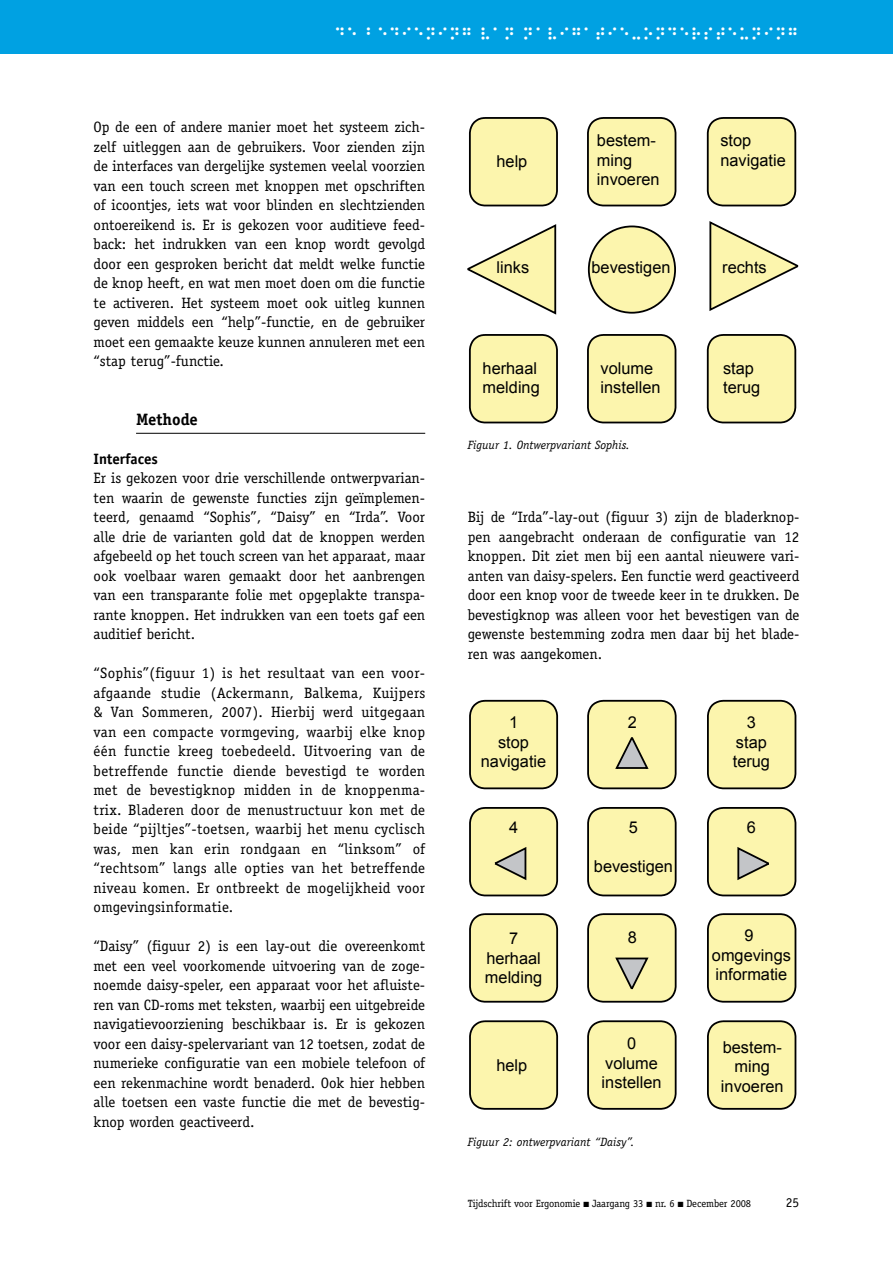
<style>
.page{position:relative;width:893px;height:1263px;background:#fff}
.page>*{position:absolute;margin:0;border:0;box-sizing:border-box;transform-origin:0 0}
.t1{font:700 16.5px "Officina Serif LT";letter-spacing:-.01em;color:#000}
.t2{font:16.35px/19.6px "Arial";color:#000;text-align:center}
.t3{font:15px/19.5px "Officina Serif LT";color:#000;text-align:justify}
.t4{font:15px "Braille Normal";color:#fff}
.t5{font:13.5px "Officina Serif LT";color:#000}
.t6{font:italic 12px "Officina Serif LT";color:#000}
.t7{font:10.5px "Officina Serif LT";letter-spacing:-.01em;color:#000}
.s1{font-family:"Officina Sans LT";font-weight:700}
</style>
<div class="page">
<div style="left:0;top:0;width:893px;height:54px;background:#00a1e2"></div>
<hr style="left:136px;top:433px;width:289px;height:1px;background:#000">
<svg style="left:469px;top:117px;width:89px;height:90px;background:#e9e3a3"></svg>
<svg style="left:587px;top:117px;width:90px;height:90px;background:#e9e2a3"></svg>
<svg style="left:706px;top:117px;width:91px;height:90px;background:#e9e3a4"></svg>
<svg style="left:469px;top:334px;width:89px;height:90px;background:#e9e3a3"></svg>
<svg style="left:587px;top:334px;width:90px;height:90px;background:#e9e2a3"></svg>
<svg style="left:706px;top:334px;width:91px;height:90px;background:#e9e3a4"></svg>
<div style="left:589px;top:226px;width:86px;height:87px;background:#fcf5ad;border-radius:50%"></div>
<div style="left:588px;top:226px;width:88px;height:88px;border:2px solid #000;border-radius:50%"></div>
<svg style="left:709px;top:221px;width:90px;height:90px"></svg>
<svg style="left:467px;top:224px;width:90px;height:91px"></svg>
<svg style="left:469px;top:699px;width:90px;height:91px;background:#e9e3a4"></svg>
<svg style="left:707px;top:699px;width:90px;height:91px;background:#e9e3a3"></svg>
<svg style="left:469px;top:913px;width:90px;height:90px;background:#e9e3a3"></svg>
<svg style="left:707px;top:913px;width:90px;height:90px;background:#e9e2a2"></svg>
<svg style="left:587px;top:807px;width:90px;height:90px;background:#e9e3a3"></svg>
<svg style="left:469px;top:1020px;width:90px;height:90px;background:#e9e3a3"></svg>
<svg style="left:587px;top:1020px;width:90px;height:90px;background:#e9e3a3"></svg>
<svg style="left:707px;top:1020px;width:90px;height:90px;background:#e9e2a2"></svg>
<svg style="left:587px;top:699px;width:90px;height:91px;background:#e1dca2"></svg>
<svg style="left:587px;top:913px;width:90px;height:90px;background:#e1dba1"></svg>
<svg style="left:469px;top:807px;width:90px;height:90px;background:#e1dba0"></svg>
<svg style="left:707px;top:807px;width:90px;height:90px;background:#e1dba0"></svg>
<p class="t4" style="left:335px;top:26px;width:466px">DE BEDIENING VAN NAVIGATIE-ONDERSTEUNING</p>
<p class="t3" style="left:94px;top:117px;width:333px">Op de een of andere manier moet het systeem zich&shy;zelf uitleggen aan de gebruikers. Voor zienden zijn de interfaces van dergelijke systemen veelal voorzien van een touch screen met knoppen met opschriften of icoontjes, iets wat voor blinden en slechtzienden ontoereikend is. Er is gekozen voor auditieve feed&shy;back: het indrukken van een knop wordt gevolgd door een gesproken bericht dat meldt welke functie de knop heeft, en wat men moet doen om die functie te activeren. Het systeem moet ook uitleg kunnen geven middels een “help”-functie, en de gebruiker moet een gemaakte keuze kunnen annuleren met een “stap terug”-functie.</p>
<p class="t1" style="left:136px;top:409px;width:63px">Methode</p>
<p class="t3" style="left:94px;top:449px;width:333px;text-align:left"><span class="s1">Interfaces<br></span>Er is gekozen voor drie verschillende ontwerpvarian&shy;ten waarin de gewenste functies zijn geïmplemen&shy;teerd, genaamd “Sophis”, “Daisy” en “Irda”. Voor alle drie de varianten gold dat de knoppen werden afgebeeld op het touch screen van het apparaat, maar ook voelbaar waren gemaakt door het aanbrengen van een transparante folie met opgeplakte transpa&shy;rante knoppen. Het indrukken van een toets gaf een auditief bericht.</p>
<p class="t3" style="left:94px;top:663px;width:333px">“Sophis”(figuur 1) is het resultaat van een voor&shy;afgaande studie (Ackermann, Balkema, Kuijpers &amp; Van Sommeren, 2007). Hierbij werd uitgegaan van een compacte vormgeving, waarbij elke knop één functie kreeg toebedeeld. Uitvoering van de betreffende functie diende bevestigd te worden met de bevestigknop midden in de knoppenma&shy;trix. Bladeren door de menustructuur kon met de beide “pijltjes”-toetsen, waarbij het menu cyclisch was, men kan erin rondgaan en “linksom” of “rechtsom” langs alle opties van het betreffende niveau komen. Er ontbreekt de mogelijkheid voor omgevingsinformatie.</p>
<p class="t3" style="left:94px;top:936px;width:333px">“Daisy” (figuur 2) is een lay-out die overeenkomt met een veel voorkomende uitvoering van de zoge&shy;noemde daisy-speler, een apparaat voor het afluiste&shy;ren van CD-roms met teksten, waarbij een uitgebreide navigatievoorziening beschikbaar is. Er is gekozen voor een daisy-spelervariant van 12 toetsen, zodat de numerieke configuratie van een mobiele telefoon of een rekenmachine wordt benaderd. Ook hier hebben alle toetsen een vaste functie die met de bevestig&shy;knop worden geactiveerd.</p>
<p class="t2" style="left:496px;top:151px;width:32px">help</p>
<p class="t2" style="left:597px;top:130px;width:64px;text-align:left">bestem&shy;ming invoeren</p>
<p class="t2" style="left:720px;top:130px;width:67px;text-align:left">stop navigatie</p>
<p class="t2" style="left:496px;top:257px;width:34px">links</p>
<p class="t2" style="left:591px;top:257px;width:81px">bevestigen</p>
<p class="t2" style="left:722px;top:257px;width:46px">rechts</p>
<p class="t2" style="left:483px;top:358px;width:59px;text-align:left">herhaal melding</p>
<p class="t2" style="left:601px;top:358px;width:61px;text-align:left">volume instellen</p>
<p class="t2" style="left:723px;top:358px;width:39px;text-align:left">stap terug</p>
<p class="t6" style="left:468px;top:438px;width:163px">Figuur 1. Ontwerpvariant Sophis.</p>
<p class="t3" style="left:468px;top:507px;width:333px">Bij de “Irda”-lay-out (figuur 3) zijn de bladerknop&shy;pen aangebracht onderaan de configuratie van 12 knoppen. Dit ziet men bij een aantal nieuwere vari&shy;anten van daisy-spelers. Een functie werd geactiveerd door een knop voor de tweede keer in te drukken. De bevestigknop was alleen voor het bevestigen van de gewenste bestemming zodra men daar bij het blade&shy;ren was aangekomen.</p>
<p class="t2" style="left:481px;top:712px;width:67px">1<br>stop navigatie</p>
<p class="t2" style="left:509px;top:818px;width:11px">4</p>
<p class="t2" style="left:485px;top:928px;width:59px">7 herhaal melding</p>
<p class="t2" style="left:496px;top:1055px;width:32px">help</p>
<p class="t2" style="left:628px;top:712px;width:11px">2</p>
<p class="t2" style="left:733px;top:712px;width:39px">3 stap terug</p>
<p class="t2" style="left:629px;top:818px;width:11px">5</p>
<p class="t2" style="left:747px;top:818px;width:11px">6</p>
<p class="t2" style="left:594px;top:857px;width:81px">bevestigen</p>
<p class="t2" style="left:628px;top:928px;width:11px">8</p>
<p class="t2" style="left:712px;top:926px;width:80px">9 omgevings informatie</p>
<p class="t2" style="left:602px;top:1034px;width:61px">0 volume instellen</p>
<p class="t2" style="left:721px;top:1037px;width:64px">bestem&shy;ming invoeren</p>
<p class="t6" style="left:468px;top:1135px;width:168px">Figuur 2: ontwerpvariant “Daisy”.</p>
<p class="t7" style="left:468px;top:1198px;width:285px">Tijdschrift voor Ergonomie ■ Jaargang 33 ■ nr. 6 ■ December 2008</p>
<p class="t5" style="left:786px;top:1194px;width:15px">25</p>
</div>
